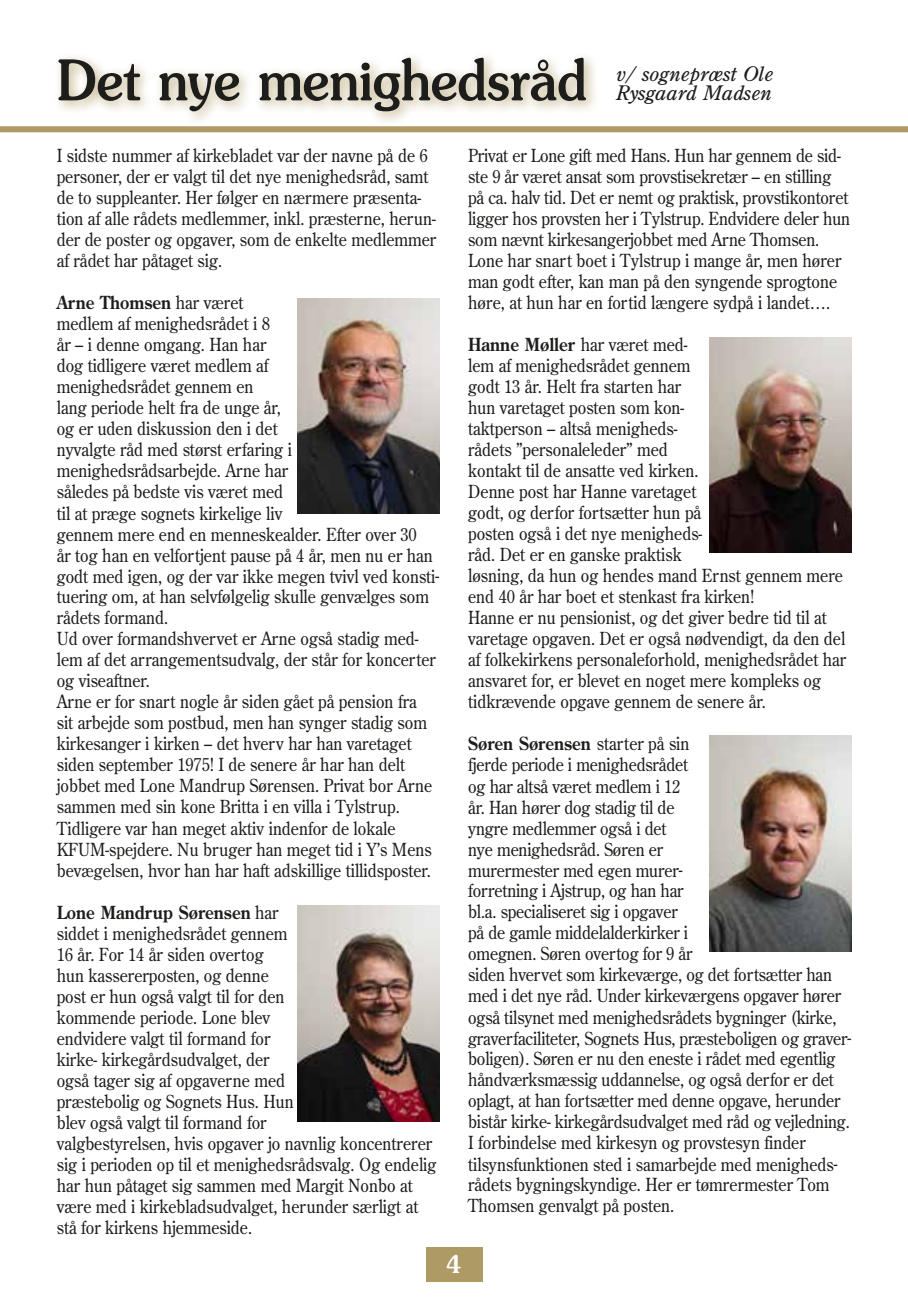
<style>
.page{position:relative;width:908px;height:1304px;background:#fff}
.page>*{position:absolute;margin:0;border:0;box-sizing:border-box;transform-origin:0 0}
.t1{font:500 56px "Souvenir";color:#1d1d1b;scale:.9 1}
.t2{font:500 24px "Souvenir";color:#fff}
.t3{font:italic 20px/19.6px "Century Old Style";color:#1d1d1b;scale:1.05 1}
.t4{font:18px/21px "Century Old Style";color:#1d1d1b;scale:.9 1}
.s1{font-weight:700}
</style>
<div class="page">
<div style="left:425px;top:1247px;width:57px;height:34px;background:#ae9a64"></div>
<div style="left:0;top:126px;width:907px;height:6px;background:#ae9a64"></div>
<div style="left:53px;top:52px;width:546px;height:75px;background:#ae9a64;opacity:.75"></div>
<img style="left:298px;top:298px;width:141px;height:216px">
<img style="left:298px;top:906px;width:141px;height:215px">
<img style="left:709px;top:337px;width:141px;height:216px">
<img style="left:709px;top:736px;width:141px;height:215px">
<h1 class="t1" style="left:57px;top:46px;width:589px">Det nye menighedsråd</h1>
<p class="t3" style="left:616px;top:64px;width:151px">v/ sognepræst Ole<br>Rysgaard Madsen</p>
<p class="t4" style="left:57px;top:145px;width:423px">I sidste nummer af kirkebladet var der navne på de 6 personer, der er valgt til det nye menighedsråd, samt de to suppleanter. Her følger en nærmere præsenta&shy;tion af alle rådets medlemmer, inkl. præsterne, herun&shy;der de poster og opgaver, som de enkelte medlemmer af rådet har påtaget sig.</p>
<p class="t4" style="left:57px;top:292px;width:426px"><span class="s1">Arne Thomsen</span> har været<br>medlem af menighedsrådet i 8<br>år – i denne omgang. Han har<br>dog tidligere været medlem af<br>menighedsrådet gennem en<br>lang periode helt fra de unge år,<br>og er uden diskussion den i det<br>nyvalgte råd med størst erfaring i menighedsrådsarbejde. Arne har<br>således på bedste vis været med<br>til at præge sognets kirkelige liv<br>gennem mere end en menneskealder. Efter over 30<br>år tog han en velfortjent pause på 4 år, men nu er han godt med igen, og der var ikke megen tvivl ved konsti&shy;tuering om, at han selvfølgelig skulle genvælges som rådets formand.<br>Ud over formandshvervet er Arne også stadig med&shy;lem af det arrangementsudvalg, der står for koncerter og viseaftner.<br>Arne er for snart nogle år siden gået på pension fra<br>sit arbejde som postbud, men han synger stadig som kirkesanger i kirken – det hverv har han varetaget siden september 1975! I de senere år har han delt jobbet med Lone Mandrup Sørensen. Privat bor Arne sammen med sin kone Britta i en villa i Tylstrup.<br>Tidligere var han meget aktiv indenfor de lokale KFUM-spejdere. Nu bruger han meget tid i Y’s Mens bevægelsen, hvor han har haft adskillige tillidsposter.</p>
<p class="t4" style="left:57px;top:901px;width:423px"><span class="s1">Lone Mandrup Sørensen</span> har<br>siddet i menighedsrådet gennem<br>16 år. For 14 år siden overtog<br>hun kassererposten, og denne<br>post er hun også valgt til for den<br>kommende periode. Lone blev<br>endvidere valgt til formand for<br>kirke- kirkegårdsudvalget, der<br>også tager sig af opgaverne med<br>præstebolig og Sognets Hus. Hun<br>blev også valgt til formand for<br>valgbestyrelsen, hvis opgaver jo navnlig koncentrerer sig i perioden op til et menighedsrådsvalg. Og endelig har hun påtaget sig sammen med Margit Nonbo at være med i kirkebladsudvalget, herunder særligt at stå for kirkens hjemmeside.</p>
<p class="t4" style="left:468px;top:145px;width:425px">Privat er Lone gift med Hans. Hun har gennem de sid&shy;ste 9 år været ansat som provstisekretær – en stilling på ca. halv tid. Det er nemt og praktisk, provstikontoret ligger hos provsten her i Tylstrup. Endvidere deler hun som nævnt kirkesangerjobbet med Arne Thomsen.<br>Lone har snart boet i Tylstrup i mange år, men hører man godt efter, kan man på den syngende sprogtone høre, at hun har en fortid længere sydpå i landet….</p>
<p class="t4" style="left:468px;top:334px;width:421px"><span class="s1">Hanne Møller</span> har været med-<br>lem af menighedsrådet gennem<br>godt 13 år. Helt fra starten har<br>hun varetaget posten som kon-<br>taktperson – altså menigheds-<br>rådets ”personaleleder” med<br>kontakt til de ansatte ved kirken.<br>Denne post har Hanne varetaget<br>godt, og derfor fortsætter hun på<br>posten også i det nye menigheds-<br>råd. Det er en ganske praktisk<br>løsning, da hun og hendes mand Ernst gennem mere end 40 år har boet et stenkast fra kirken!<br>Hanne er nu pensionist, og det giver bedre tid til at varetage opgaven. Det er også nødvendigt, da den del af folkekirkens personaleforhold, menighedsrådet har ansvaret for, er blevet en noget mere kompleks og tidkrævende opgave gennem de senere år.</p>
<p class="t4" style="left:468px;top:733px;width:427px"><span class="s1">Søren Sørensen</span> starter på sin<br>fjerde periode i menighedsrådet<br>og har altså været medlem i 12<br>år. Han hører dog stadig til de<br>yngre medlemmer også i det<br>nye menighedsråd. Søren er<br>murermester med egen murer-<br>forretning i Ajstrup, og han har<br>bl.a. specialiseret sig i opgaver<br>på de gamle middelalderkirker i<br>omegnen. Søren overtog for 9 år<br>siden hvervet som kirkeværge, og det fortsætter han med i det nye råd. Under kirkeværgens opgaver hører også tilsynet med menighedsrådets bygninger (kirke, graverfaciliteter, Sognets Hus, præsteboligen og graver&shy;boligen). Søren er nu den eneste i rådet med egentlig håndværksmæssig uddannelse, og også derfor er det oplagt, at han fortsætter med denne opgave, herunder bistår kirke- kirkegårdsudvalget med råd og vejledning.<br>I forbindelse med kirkesyn og provstesyn finder tilsynsfunktionen sted i samarbejde med menigheds&shy;rådets bygningskyndige. Her er tømrermester Tom Thomsen genvalgt på posten.</p>
<h2 class="t2" style="left:446px;top:1249px;width:17px">4</h2>
</div>
